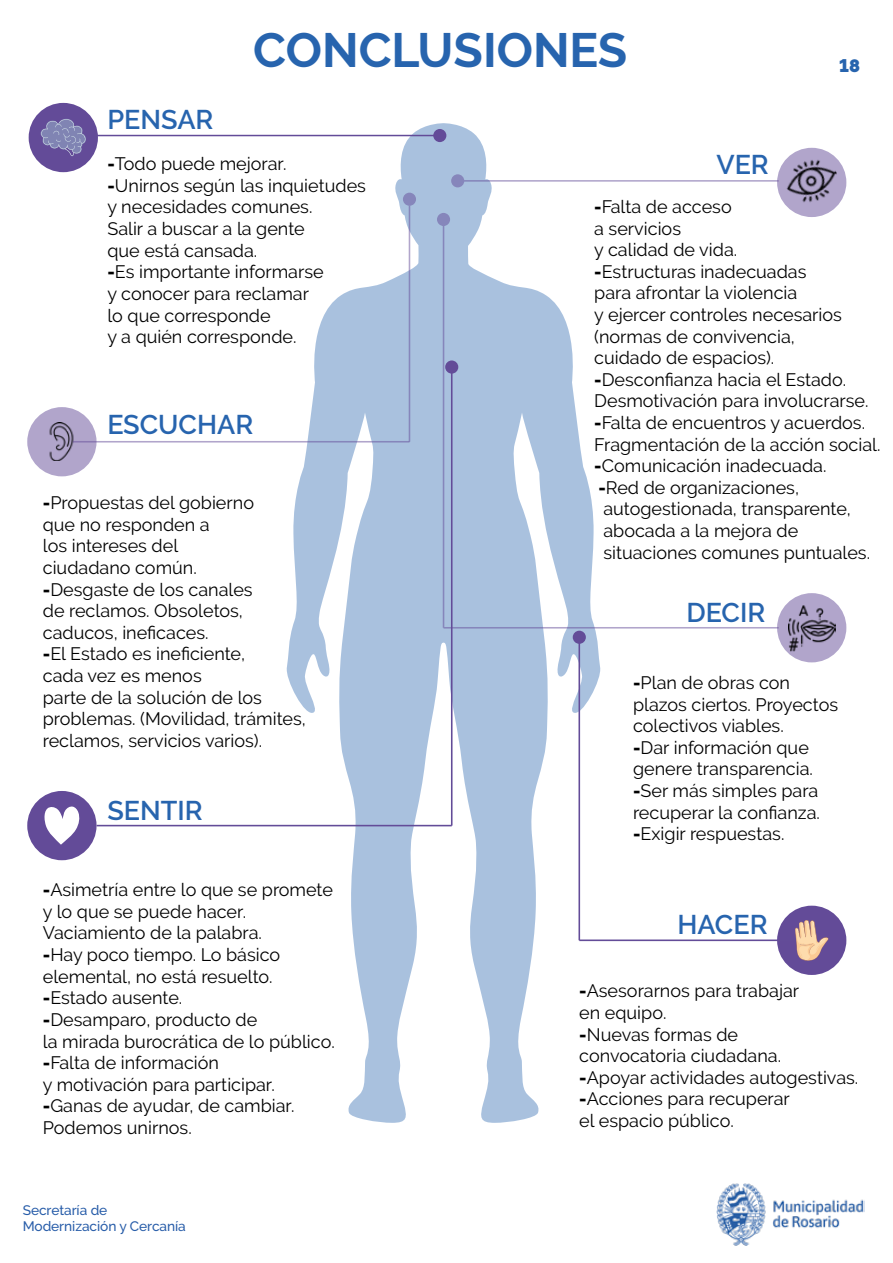
<style>
.page{position:relative;width:893px;height:1263px;background:#fff}
.page>*{position:absolute;margin:0;border:0;box-sizing:border-box;transform-origin:0 0}
.t1{font:700 48px "Raleway";color:#2764ae}
.t2{font:600 27px "Raleway";color:#2764ae}
.t3{font:18px/21.6px "Raleway";color:#000}
.t4{font:900 18px "Raleway";color:#2764ae}
.t5{font:500 13.65px/16.5px "Raleway";letter-spacing:-.005em;color:#285da9}
.s1{font-weight:800}
</style>
<div class="page">
<svg style="left:287px;top:123px;width:313px;height:1000px;fill:#a9c1de"></svg>
<hr style="left:458px;top:180px;width:321px;height:2px;background:#634c98">
<div style="left:451px;top:174px;width:13px;height:13px;background:#8686bb;border-radius:50%"></div>
<svg style="left:777px;top:148px;width:69px;height:69px"></svg>
<hr style="left:87px;top:135px;width:353px;height:1px;background:#634b98">
<div style="left:433px;top:129px;width:13px;height:13px;background:#634b98;border-radius:50%"></div>
<div style="left:29px;top:103px;width:69px;height:69px;background:#634b98;border-radius:50%"></div>
<div style="left:27px;top:407px;width:70px;height:69px;background:#b1a5cb;border-radius:50%"></div>
<div style="left:27px;top:791px;width:70px;height:69px;background:#634b98;border-radius:50%"></div>
<div style="left:777px;top:593px;width:69px;height:69px;background:#b1a5cb;border-radius:50%"></div>
<div style="left:777px;top:906px;width:69px;height:69px;background:#634b98;border-radius:50%"></div>
<img style="left:716px;top:1183px;width:148px;height:63px">
<img style="left:779px;top:148px;width:66px;height:66px">
<svg style="left:44px;top:806px;width:36px;height:39px"></svg>
<svg style="left:41px;top:119px;width:45px;height:37px"></svg>
<img style="left:49px;top:423px;width:32px;height:38px">
<hr style="left:73px;top:441px;width:336px;height:1px;background:#634c98">
<hr style="left:409px;top:206px;width:1px;height:236px;background:#634c98">
<div style="left:403px;top:193px;width:13px;height:13px;background:#8686bb;border-radius:50%"></div>
<hr style="left:97px;top:825px;width:355px;height:1px;background:#634c98">
<hr style="left:451px;top:368px;width:1px;height:458px;background:#634c98">
<div style="left:445px;top:360px;width:13px;height:14px;background:#634c98;border-radius:50%"></div>
<hr style="left:443px;top:627px;width:336px;height:1px;background:#634c98">
<hr style="left:443px;top:221px;width:1px;height:407px;background:#634c98">
<svg style="left:437px;top:213px;width:13px;height:13px"></svg>
<hr style="left:579px;top:939px;width:220px;height:2px;background:#634c98">
<hr style="left:578px;top:638px;width:2px;height:302px;background:#634c98">
<div style="left:573px;top:631px;width:13px;height:13px;background:#634c98;border-radius:50%"></div>
<img style="left:788px;top:605px;width:47px;height:46px">
<svg style="left:795px;top:920px;width:33px;height:41px"></svg>
<h1 class="t1" style="left:253px;top:23px;width:375px">CONCLUSIONES</h1>
<p class="t4" style="left:839px;top:55px;width:22px">18</p>
<h2 class="t2" style="left:107px;top:104px;width:108px">PENSAR</h2>
<p class="t3" style="left:107px;top:153px;width:260px"><span class="s1">-</span>Todo puede mejorar.<br><span class="s1">-</span>Unirnos según las inquietudes y necesidades comunes.<br>Salir a buscar a la gente<br>que está cansada.<br><span class="s1">-</span>Es importante informarse<br>y conocer para reclamar<br>lo que corresponde<br>y a quién corresponde.</p>
<h2 class="t2" style="left:716px;top:149px;width:54px">VER</h2>
<p class="t3" style="left:594px;top:196px;width:139px"><span class="s1">-</span>Falta de acceso</p>
<p class="t3" style="left:594px;top:217px;width:88px">a servicios</p>
<p class="t3" style="left:594px;top:239px;width:144px">y calidad de vida.</p>
<p class="t3" style="left:594px;top:260px;width:214px"><span class="s1">-</span>Estructuras inadecuadas</p>
<p class="t3" style="left:594px;top:282px;width:205px">para afrontar la violencia</p>
<p class="t3" style="left:594px;top:304px;width:249px">y ejercer controles necesarios</p>
<p class="t3" style="left:594px;top:325px;width:202px">(normas de convivencia,</p>
<p class="t3" style="left:594px;top:347px;width:182px">cuidado de espacios).</p>
<p class="t3" style="left:594px;top:368px;width:254px"><span class="s1">-</span>Desconfianza hacia el Estado.</p>
<p class="t3" style="left:594px;top:390px;width:276px">Desmotivación para involucrarse.</p>
<p class="t3" style="left:594px;top:412px;width:272px"><span class="s1">-</span>Falta de encuentros y acuerdos.</p>
<p class="t3" style="left:594px;top:433px;width:288px">Fragmentación de la acción social.</p>
<p class="t3" style="left:594px;top:455px;width:234px"><span class="s1">-</span>Comunicación inadecuada.</p>
<p class="t3" style="left:598px;top:476px;width:202px"><span class="s1">-</span>Red de organizaciones,</p>
<p class="t3" style="left:603px;top:498px;width:249px">autogestionada, transparente,</p>
<p class="t3" style="left:603px;top:520px;width:196px">abocada a la mejora de</p>
<p class="t3" style="left:603px;top:541px;width:268px">situaciones comunes puntuales.</p>
<h2 class="t2" style="left:107px;top:409px;width:147px">ESCUCHAR</h2>
<p class="t3" style="left:43px;top:492px;width:265px"><span class="s1">-</span>Propuestas del gobierno<br>que no responden a<br>los intereses del<br>ciudadano común.<br><span class="s1">-</span>Desgaste de los canales<br>de reclamos. Obsoletos, caducos, ineficaces.<br><span class="s1">-</span>El Estado es ineficiente,<br>cada vez es menos<br>parte de la solución de los problemas. (Movilidad, trámites, reclamos, servicios varios).</p>
<h2 class="t2" style="left:686px;top:597px;width:80px">DECIR</h2>
<p class="t3" style="left:633px;top:672px;width:207px"><span class="s1">-</span>Plan de obras con plazos ciertos. Proyectos colectivos viables.<br><span class="s1">-</span>Dar información que genere transparencia. <span class="s1">-</span>Ser más simples para recuperar la confianza. <span class="s1">-</span>Exigir respuestas.</p>
<h2 class="t2" style="left:107px;top:794px;width:97px">SENTIR</h2>
<p class="t3" style="left:43px;top:879px;width:293px"><span class="s1">-</span>Asimetría entre lo que se promete y lo que se puede hacer.<br>Vaciamiento de la palabra.<br><span class="s1">-</span>Hay poco tiempo. Lo básico elemental, no está resuelto. <span class="s1">-</span>Estado ausente.<br><span class="s1">-</span>Desamparo, producto de<br>la mirada burocrática de lo público. <span class="s1">-</span>Falta de información<br>y motivación para participar. <span class="s1">-</span>Ganas de ayudar, de cambiar.<br>Podemos unirnos.</p>
<p class="t5" style="left:23px;top:1201px;width:165px">Secretaría de<br>Modernización y Cercanía</p>
<h2 class="t2" style="left:677px;top:909px;width:92px">HACER</h2>
<p class="t3" style="left:579px;top:980px;width:280px"><span class="s1">-</span>Asesorarnos para trabajar<br>en equipo.<br><span class="s1">-</span>Nuevas formas de<br>convocatoria ciudadana.<br><span class="s1">-</span>Apoyar actividades autogestivas. <span class="s1">-</span>Acciones para recuperar<br>el espacio público.</p>
</div>
